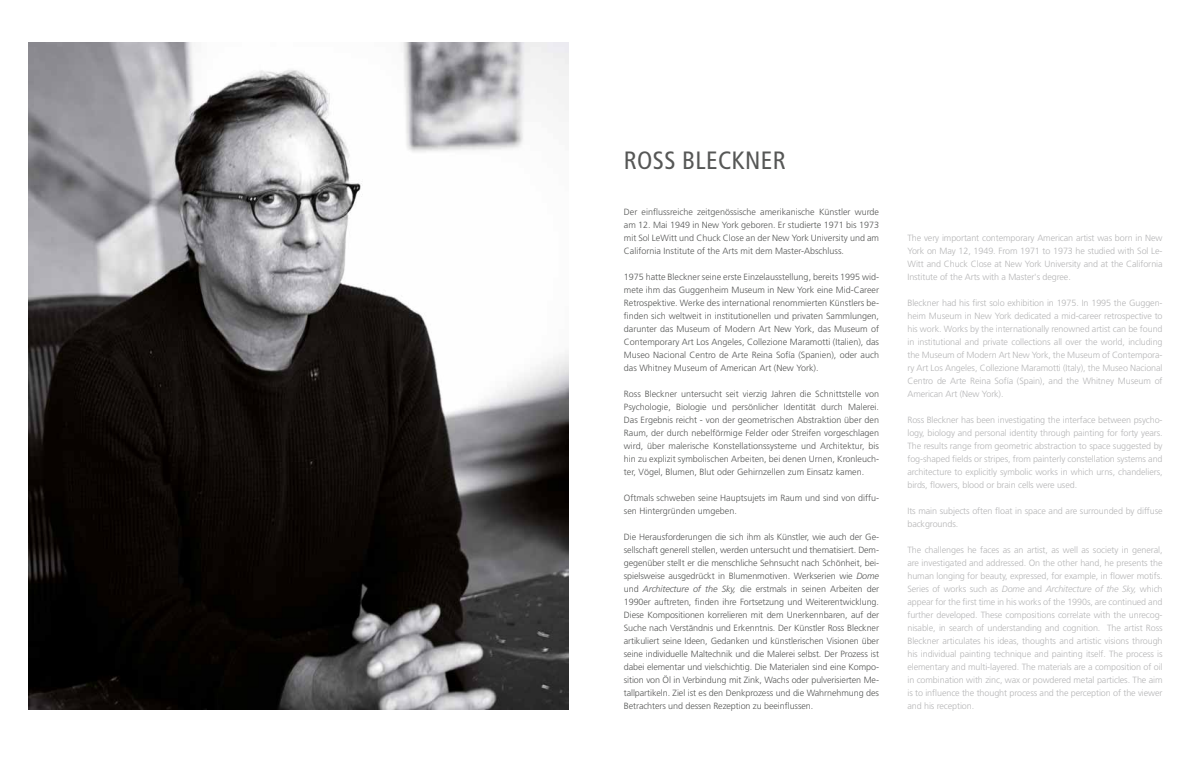
<style>
.page{position:relative;width:1191px;height:766px;background:#fff}
.page>*{position:absolute;margin:0;border:0;box-sizing:border-box;transform-origin:0 0}
.t1{font:condensed 25px "Frutiger";letter-spacing:.015em;color:#565756}
.t2{font:300 9px/13px "Frutiger";color:#565756;text-align:justify}
.t3{font:300 9px/13px "Frutiger";letter-spacing:-.01em;color:#b6b6b7;text-align:justify}
.s1{font-style:italic}
</style>
<div class="page">
<img style="left:28px;top:43px;width:540px;height:666px">
<h1 class="t1" style="left:624px;top:146px;width:163px">ROSS BLECKNER</h1>
<p class="t2" style="left:624px;top:205px;width:257px">Der einflussreiche zeitgenössische amerikanische Künstler wurde am 12. Mai 1949 in New York geboren. Er studierte 1971 bis 1973 mit Sol LeWitt und Chuck Close an der New York University und am California Institute of the Arts mit dem Master-Abschluss.</p>
<p class="t2" style="left:624px;top:270px;width:257px">1975 hatte Bleckner seine erste Einzelausstellung, bereits 1995 wid&shy;mete ihm das Guggenheim Museum in New York eine Mid-Career Retrospektive. Werke des international renommierten Künstlers be&shy;finden sich weltweit in institutionellen und privaten Sammlungen, darunter das Museum of Modern Art New York, das Museum of Contemporary Art Los Angeles, Collezione Maramotti (Italien), das Museo Nacional Centro de Arte Reina Sofía (Spanien), oder auch das Whitney Museum of American Art (New York).</p>
<p class="t2" style="left:624px;top:387px;width:257px">Ross Bleckner untersucht seit vierzig Jahren die Schnittstelle von Psychologie, Biologie und persönlicher Identität durch Malerei.<br>Das Ergebnis reicht - von der geometrischen Abstraktion über den Raum, der durch nebelförmige Felder oder Streifen vorgeschlagen wird, über malerische Konstellationssysteme und Architektur, bis hin zu explizit symbolischen Arbeiten, bei denen Urnen, Kronleuch&shy;ter, Vögel, Blumen, Blut oder Gehirnzellen zum Einsatz kamen.</p>
<p class="t2" style="left:624px;top:491px;width:257px">Oftmals schweben seine Hauptsujets im Raum und sind von diffu&shy;sen Hintergründen umgeben.</p>
<p class="t2" style="left:624px;top:530px;width:257px">Die Herausforderungen die sich ihm als Künstler, wie auch der Ge&shy;sellschaft generell stellen, werden untersucht und thematisiert. Dem&shy;gegenüber stellt er die menschliche Sehnsucht nach Schönheit, bei&shy;spielsweise ausgedrückt in Blumenmotiven. Werkserien wie <span class="s1">Dome </span>und <span class="s1">Architecture of the Sky,</span> die erstmals in seinen Arbeiten der 1990er auftreten, finden ihre Fortsetzung und Weiterentwicklung.<br>Diese Kompositionen korrelieren mit dem Unerkennbaren, auf der Suche nach Verständnis und Erkenntnis. Der Künstler Ross Bleckner artikuliert seine Ideen, Gedanken und künstlerischen Visionen über seine individuelle Maltechnik und die Malerei selbst. Der Prozess ist dabei elementar und vielschichtig. Die Materialen sind eine Kompo&shy;sition von Öl in Verbindung mit Zink, Wachs oder pulverisierten Me&shy;tallpartikeln. Ziel ist es den Denkprozess und die Wahrnehmung des Betrachters und dessen Rezeption zu beeinflussen.</p>
<p class="t3" style="left:907px;top:231px;width:257px">The very important contemporary American artist was born in New York on May 12, 1949. From 1971 to 1973 he studied with Sol Le-Witt and Chuck Close at New York University and at the California Institute of the Arts with a Master's degree.</p>
<p class="t3" style="left:907px;top:296px;width:257px">Bleckner had his first solo exhibition in 1975. In 1995 the Guggen&shy;heim Museum in New York dedicated a mid-career retrospective to his work. Works by the internationally renowned artist can be found in institutional and private collections all over the world, including the Museum of Modern Art New York, the Museum of Contempora&shy;ry Art Los Angeles, Collezione Maramotti (Italy), the Museo Nacional Centro de Arte Reina Sofía (Spain), and the Whitney Museum of American Art (New York).</p>
<p class="t3" style="left:907px;top:413px;width:257px">Ross Bleckner has been investigating the interface between psycho&shy;logy, biology and personal identity through painting for forty years.<br>The results range from geometric abstraction to space suggested by fog-shaped fields or stripes, from painterly constellation systems and architecture to explicitly symbolic works in which urns, chandeliers, birds, flowers, blood or brain cells were used.</p>
<p class="t3" style="left:907px;top:504px;width:257px">Its main subjects often float in space and are surrounded by diffuse backgrounds.</p>
<p class="t3" style="left:907px;top:543px;width:257px">The challenges he faces as an artist, as well as society in general, are investigated and addressed. On the other hand, he presents the human longing for beauty, expressed, for example, in flower motifs.<br>Series of works such as <span class="s1">Dome</span> and <span class="s1">Architecture of the Sky,</span> which appear for the first time in his works of the 1990s, are continued and further developed. These compositions correlate with the unrecog&shy;nisable, in search of understanding and cognition. The artist Ross Bleckner articulates his ideas, thoughts and artistic visions through his individual painting technique and painting itself. The process is elementary and multi-layered. The materials are a composition of oil in combination with zinc, wax or powdered metal particles. The aim is to influence the thought process and the perception of the viewer and his reception.</p>
</div>
